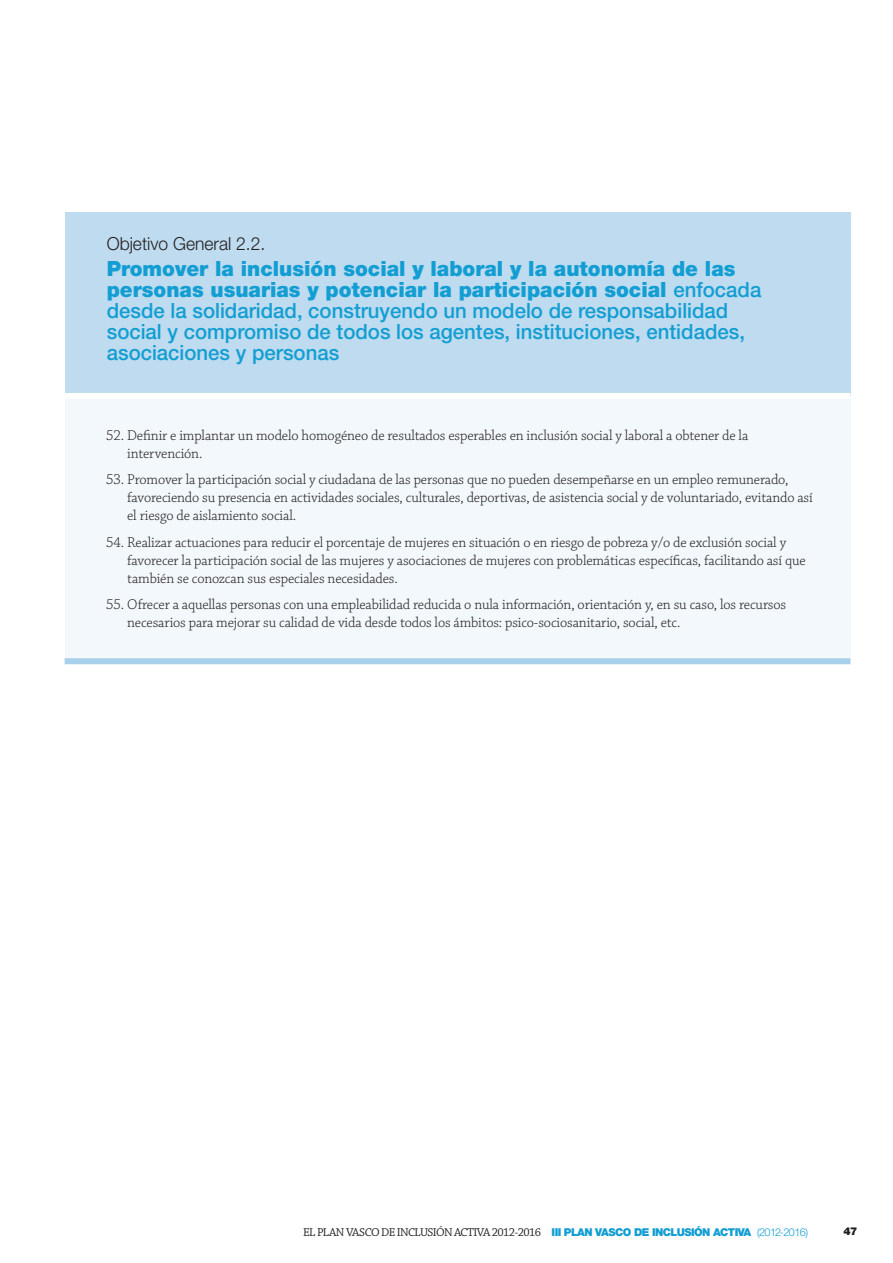
<style>
.page{position:relative;width:893px;height:1263px;background:#fff}
.page>*{position:absolute;margin:0;border:0;box-sizing:border-box;transform-origin:0 0}
.TEXTO_CORRIDO{font:500 21px/21px "Helvetica Neue";color:#139ed3}
.TEXTO_CORRIDO-2{font:300 18px "Helvetica Neue";color:#231f20}
.TEXTO_CORRIDO-3{font:300 15px/18px "Chaparral Pro";letter-spacing:-.01em;color:#231f20}
.t1{font:12px "Chaparral Pro";letter-spacing:-.05em;color:#231f20}
.t2{font:900 10.8px "Helvetica Neue";color:#231f20}
.s1{font-weight:900}
.s2{font-family:"Helvetica Neue";font-weight:900;font-size:10.8px;color:#139ed3}
.s3{font-family:"Helvetica Neue";font-weight:300;font-size:10.8px;color:#139ed3}
</style>
<div class="page">
<div style="left:65px;top:213px;width:785px;height:448px;background:#f3f8fc"></div>
<div style="left:65px;top:212px;width:785px;height:184px;background:#bedbef"></div>
<div style="left:65px;top:393px;width:785px;height:6px;background:#fff"></div>
<div style="left:65px;top:658px;width:785px;height:6px;background:#a8d0ea"></div>
<p class="TEXTO_CORRIDO-2" style="left:107px;top:233px;width:160px">Objetivo General 2.2.</p>
<p class="TEXTO_CORRIDO" style="left:107px;top:258px;width:656px"><span class="s1">Promover la inclusión social y laboral y la autonomía de las personas usuarias y potenciar la participación social</span> enfocada desde la solidaridad, construyendo un modelo de responsabilidad social y compromiso de todos los agentes, instituciones, entidades, asociaciones y personas</p>
<p class="TEXTO_CORRIDO-3" style="left:127px;top:427px;width:623px;text-indent:-21px">52. Definir e implantar un modelo homogéneo de resultados esperables en inclusión social y laboral a obtener de la intervención.</p>
<p class="TEXTO_CORRIDO-3" style="left:127px;top:471px;width:687px;text-indent:-21px">53. Promover la participación social y ciudadana de las personas que no pueden desempeñarse en un empleo remunerado, favoreciendo su presencia en actividades sociales, culturales, deportivas, de asistencia social y de voluntariado, evitando así el riesgo de aislamiento social.</p>
<p class="TEXTO_CORRIDO-3" style="left:127px;top:534px;width:680px;text-indent:-21px">54. Realizar actuaciones para reducir el porcentaje de mujeres en situación o en riesgo de pobreza y/o de exclusión social y favorecer la participación social de las mujeres y asociaciones de mujeres con problemáticas específicas, facilitando así que también se conozcan sus especiales necesidades.</p>
<p class="TEXTO_CORRIDO-3" style="left:127px;top:596px;width:660px;text-indent:-21px">55. Ofrecer a aquellas personas con una empleabilidad reducida o nula información, orientación y, en su caso, los recursos necesarios para mejorar su calidad de vida desde todos los ámbitos: psico-sociosanitario, social, etc.</p>
<p class="t1" style="left:303px;top:1225px;width:506px">EL PLAN VASCO DE INCLUSIÓN ACTIVA 2012-2016 <span class="s2">III PLAN VASCO DE INCLUSIÓN ACTIVA</span> <span class="s3">(2012-2016)</span></p>
<p class="t2" style="left:843px;top:1225px;width:15px">47</p>
</div>
